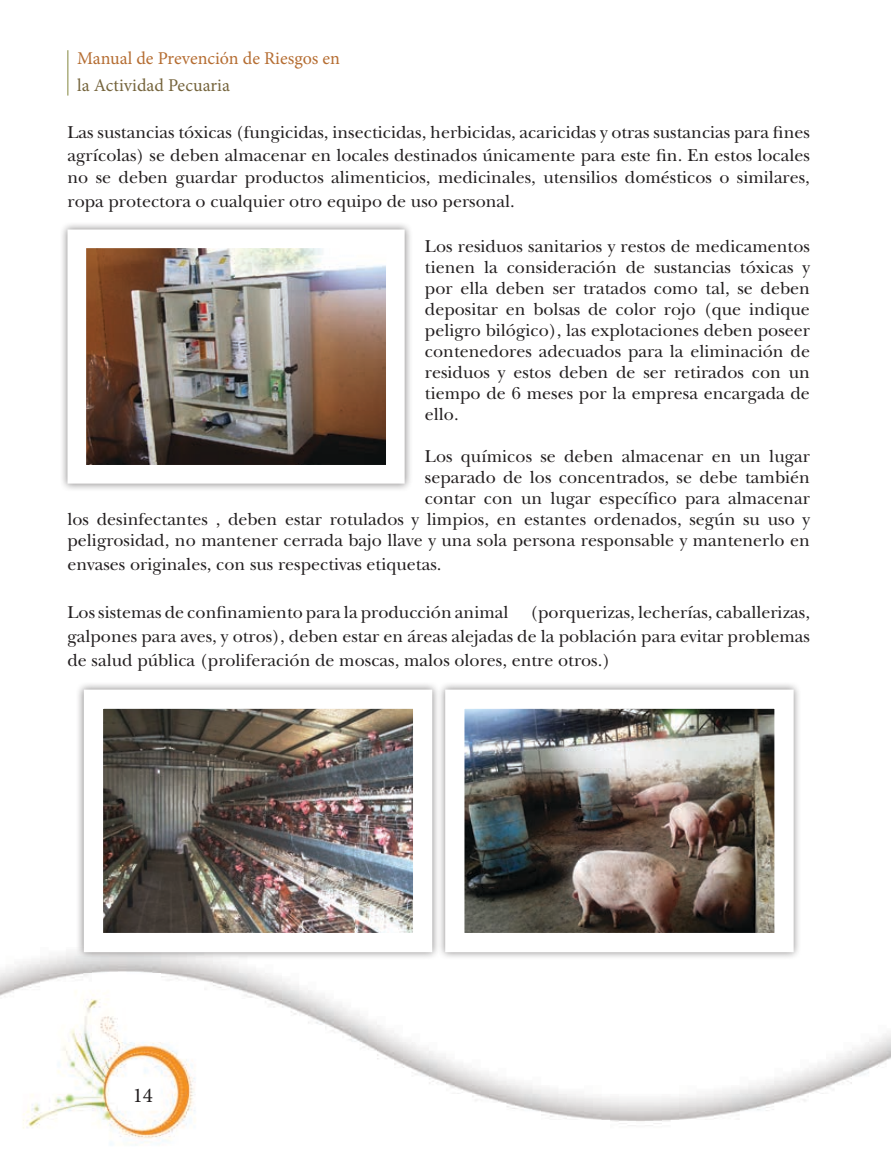
<style>
.page{position:relative;width:891px;height:1161px;background:#fff}
.page>*{position:absolute;margin:0;border:0;box-sizing:border-box;transform-origin:0 0}
.t1{font:21px "Minion Pro";color:#231f20}
.t2{font:18px/21px "New Baskerville Std";color:#231f20;text-align:justify}
.t3{font:18px "Minion Pro";color:#b56d32}
.t4{font:18px "Minion Pro";letter-spacing:.005em;color:#75643c}
</style>
<div class="page">
<img style="left:0;top:50px;width:891px;height:1095px">
<hr style="left:68px;top:50px;width:1px;height:46px;background:#84873e">
<div style="left:59px;top:221px;width:354px;height:271px;background:#231f20;opacity:.54"></div>
<img style="left:87px;top:250px;width:298px;height:214px">
<div style="left:437px;top:681px;width:365px;height:280px;background:#231f20;opacity:.54"></div>
<img style="left:465px;top:710px;width:309px;height:222px">
<div style="left:76px;top:681px;width:365px;height:280px;background:#231f20;opacity:.54"></div>
<img style="left:104px;top:710px;width:308px;height:222px">
<p class="t3" style="left:77px;top:47px;width:264px">Manual de Prevención de Riesgos en</p>
<p class="t4" style="left:77px;top:74px;width:154px">la Actividad Pecuaria</p>
<p class="t2" style="left:68px;top:121px;width:744px;line-height:23px">Las sustancias tóxicas (fungicidas, insecticidas, herbicidas, acaricidas y otras sustancias para fines agrícolas) se deben almacenar en locales destinados únicamente para este fin. En estos locales no se deben guardar productos alimenticios, medicinales, utensilios domésticos o similares, ropa protectora o cualquier otro equipo de uso personal.</p>
<p class="t2" style="left:425px;top:236px;width:387px">Los residuos sanitarios y restos de medicamentos tienen la consideración de sustancias tóxicas y por ella deben ser tratados como tal, se deben depositar en bolsas de color rojo (que indique peligro bilógico), las explotaciones deben poseer contenedores adecuados para la eliminación de residuos y estos deben de ser retirados con un tiempo de 6 meses por la empresa encargada de ello.</p>
<p class="t2" style="left:68px;top:446px;width:744px;text-align:right">Los químicos se deben almacenar en un lugar<br>separado de los concentrados, se debe también<br>contar con un lugar específico para almacenar<br>los desinfectantes , deben estar rotulados y limpios, en estantes ordenados, según su uso y peligrosidad, no mantener cerrada bajo llave y una sola persona responsable y mantenerlo en</p>
<p class="t2" style="left:68px;top:554px;width:376px">envases originales, con sus respectivas etiquetas.</p>
<p class="t2" style="left:68px;top:600px;width:744px;line-height:24px">Los sistemas de confinamiento para la producción animal (porquerizas, lecherías, caballerizas, galpones para aves, y otros), deben estar en áreas alejadas de la población para evitar problemas de salud pública (proliferación de moscas, malos olores, entre otros.)</p>
<p class="t1" style="left:133px;top:1081px;width:22px">14</p>
</div>
